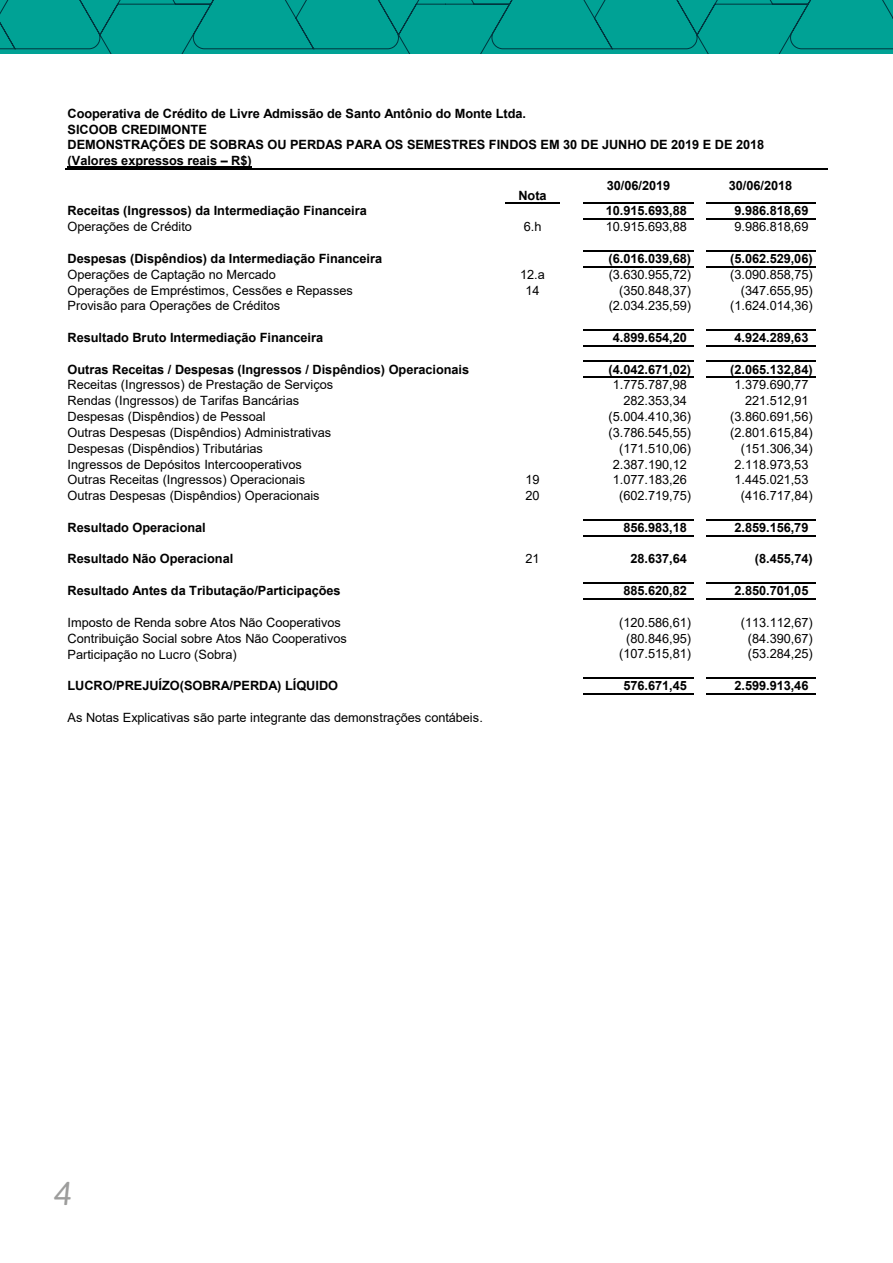
<style>
.page{position:relative;width:893px;height:1263px;background:#fff}
.page>*{position:absolute;margin:0;border:0;box-sizing:border-box;transform-origin:0 0}
.t1{font:italic 33px "Asap";color:#9d9d9c}
.t2{font:12.75px "Arial";letter-spacing:-.005em;color:#000}
.t3{font:700 12.75px/15.8px "Arial";letter-spacing:-.005em;color:#000}
</style>
<div class="page">
<div style="left:0;top:0;width:893px;height:54px;background:#00a295"></div>
<hr style="left:68px;top:167px;width:184px;height:1px;background:#000">
<hr style="left:505px;top:203px;width:54px;height:1px;background:#000">
<hr style="left:583px;top:203px;width:111px;height:1px;background:#000">
<hr style="left:583px;top:218px;width:111px;height:2px;background:#000">
<hr style="left:583px;top:250px;width:111px;height:1px;background:#000">
<hr style="left:583px;top:266px;width:111px;height:1px;background:#000">
<hr style="left:583px;top:329px;width:111px;height:1px;background:#000">
<hr style="left:583px;top:345px;width:111px;height:1px;background:#000">
<hr style="left:583px;top:361px;width:111px;height:1px;background:#000">
<hr style="left:583px;top:377px;width:111px;height:1px;background:#000">
<hr style="left:583px;top:519px;width:111px;height:1px;background:#000">
<hr style="left:583px;top:535px;width:111px;height:1px;background:#000">
<hr style="left:583px;top:582px;width:111px;height:2px;background:#000">
<hr style="left:583px;top:598px;width:111px;height:1px;background:#000">
<hr style="left:583px;top:677px;width:111px;height:1px;background:#000">
<hr style="left:583px;top:693px;width:111px;height:1px;background:#000">
<hr style="left:65px;top:168px;width:762px;height:2px;background:#000">
<hr style="left:706px;top:203px;width:109px;height:1px;background:#000">
<hr style="left:706px;top:218px;width:109px;height:2px;background:#000">
<hr style="left:706px;top:250px;width:109px;height:1px;background:#000">
<hr style="left:706px;top:266px;width:109px;height:1px;background:#000">
<hr style="left:706px;top:329px;width:109px;height:1px;background:#000">
<hr style="left:706px;top:345px;width:109px;height:1px;background:#000">
<hr style="left:706px;top:361px;width:109px;height:1px;background:#000">
<hr style="left:706px;top:377px;width:109px;height:1px;background:#000">
<hr style="left:706px;top:519px;width:109px;height:1px;background:#000">
<hr style="left:706px;top:535px;width:109px;height:1px;background:#000">
<hr style="left:706px;top:582px;width:109px;height:2px;background:#000">
<hr style="left:706px;top:598px;width:109px;height:1px;background:#000">
<hr style="left:706px;top:677px;width:109px;height:1px;background:#000">
<hr style="left:706px;top:693px;width:109px;height:1px;background:#000">
<p class="t3" style="left:68px;top:106px;width:698px">Cooperativa de Crédito de Livre Admissão de Santo Antônio do Monte Ltda.<br>SICOOB CREDIMONTE<br>DEMONSTRAÇÕES DE SOBRAS OU PERDAS PARA OS SEMESTRES FINDOS EM 30 DE JUNHO DE 2019 E DE 2018</p>
<p class="t3" style="left:607px;top:178px;width:65px">30/06/2019</p>
<p class="t3" style="left:729px;top:178px;width:65px">30/06/2018</p>
<p class="t3" style="left:68px;top:153px;width:186px">(Valores expressos reais – R$)</p>
<p class="t3" style="left:518px;top:188px;width:30px">Nota</p>
<p class="t3" style="left:68px;top:203px;width:301px">Receitas (Ingressos) da Intermediação Financeira</p>
<p class="t3" style="left:606px;top:203px;width:82px">10.915.693,88</p>
<p class="t3" style="left:734px;top:203px;width:75px">9.986.818,69</p>
<p class="t2" style="left:68px;top:218px;width:126px">Operações de Crédito</p>
<p class="t2" style="left:524px;top:218px;width:19px">6.h</p>
<p class="t2" style="left:606px;top:218px;width:82px">10.915.693,88</p>
<p class="t2" style="left:734px;top:218px;width:75px">9.986.818,69</p>
<p class="t3" style="left:68px;top:251px;width:316px">Despesas (Dispêndios) da Intermediação Financeira</p>
<p class="t3" style="left:609px;top:251px;width:84px">(6.016.039,68)</p>
<p class="t3" style="left:730px;top:251px;width:84px">(5.062.529,06)</p>
<p class="t2" style="left:68px;top:265px;width:210px">Operações de Captação no Mercado</p>
<p class="t2" style="left:520px;top:265px;width:26px">12.a</p>
<p class="t2" style="left:609px;top:265px;width:84px">(3.630.955,72)</p>
<p class="t2" style="left:730px;top:265px;width:84px">(3.090.858,75)</p>
<p class="t2" style="left:68px;top:281px;width:287px">Operações de Empréstimos, Cessões e Repasses</p>
<p class="t2" style="left:526px;top:281px;width:16px">14</p>
<p class="t2" style="left:619px;top:281px;width:73px">(350.848,37)</p>
<p class="t2" style="left:741px;top:281px;width:73px">(347.655,95)</p>
<p class="t2" style="left:68px;top:297px;width:214px">Provisão para Operações de Créditos</p>
<p class="t2" style="left:609px;top:297px;width:84px">(2.034.235,59)</p>
<p class="t2" style="left:730px;top:297px;width:84px">(1.624.014,36)</p>
<p class="t3" style="left:68px;top:330px;width:257px">Resultado Bruto Intermediação Financeira</p>
<p class="t3" style="left:613px;top:330px;width:75px">4.899.654,20</p>
<p class="t3" style="left:734px;top:330px;width:75px">4.924.289,63</p>
<p class="t3" style="left:68px;top:361px;width:403px">Outras Receitas / Despesas (Ingressos / Dispêndios) Operacionais</p>
<p class="t3" style="left:609px;top:361px;width:84px">(4.042.671,02)</p>
<p class="t3" style="left:730px;top:361px;width:84px">(2.065.132,84)</p>
<p class="t2" style="left:68px;top:376px;width:267px">Receitas (Ingressos) de Prestação de Serviços</p>
<p class="t2" style="left:613px;top:376px;width:75px">1.775.787,98</p>
<p class="t2" style="left:734px;top:376px;width:75px">1.379.690,77</p>
<p class="t2" style="left:68px;top:392px;width:233px">Rendas (Ingressos) de Tarifas Bancárias</p>
<p class="t2" style="left:624px;top:392px;width:65px">282.353,34</p>
<p class="t2" style="left:745px;top:392px;width:65px">221.512,91</p>
<p class="t2" style="left:68px;top:408px;width:200px">Despesas (Dispêndios) de Pessoal</p>
<p class="t2" style="left:609px;top:408px;width:84px">(5.004.410,36)</p>
<p class="t2" style="left:730px;top:408px;width:84px">(3.860.691,56)</p>
<p class="t2" style="left:68px;top:424px;width:265px">Outras Despesas (Dispêndios) Administrativas</p>
<p class="t2" style="left:609px;top:424px;width:84px">(3.786.545,55)</p>
<p class="t2" style="left:730px;top:424px;width:84px">(2.801.615,84)</p>
<p class="t2" style="left:68px;top:439px;width:197px">Despesas (Dispêndios) Tributárias</p>
<p class="t2" style="left:619px;top:439px;width:73px">(171.510,06)</p>
<p class="t2" style="left:741px;top:439px;width:73px">(151.306,34)</p>
<p class="t2" style="left:68px;top:455px;width:236px">Ingressos de Depósitos Intercooperativos</p>
<p class="t2" style="left:613px;top:455px;width:75px">2.387.190,12</p>
<p class="t2" style="left:734px;top:455px;width:75px">2.118.973,53</p>
<p class="t2" style="left:68px;top:471px;width:239px">Outras Receitas (Ingressos) Operacionais</p>
<p class="t2" style="left:526px;top:471px;width:16px">19</p>
<p class="t2" style="left:613px;top:471px;width:75px">1.077.183,26</p>
<p class="t2" style="left:734px;top:471px;width:75px">1.445.021,53</p>
<p class="t2" style="left:68px;top:487px;width:254px">Outras Despesas (Dispêndios) Operacionais</p>
<p class="t2" style="left:526px;top:487px;width:16px">20</p>
<p class="t2" style="left:619px;top:487px;width:73px">(602.719,75)</p>
<p class="t2" style="left:741px;top:487px;width:73px">(416.717,84)</p>
<p class="t3" style="left:68px;top:520px;width:140px">Resultado Operacional</p>
<p class="t3" style="left:624px;top:520px;width:65px">856.983,18</p>
<p class="t3" style="left:734px;top:520px;width:75px">2.859.156,79</p>
<p class="t3" style="left:68px;top:551px;width:167px">Resultado Não Operacional</p>
<p class="t2" style="left:526px;top:550px;width:16px">21</p>
<p class="t3" style="left:631px;top:551px;width:58px">28.637,64</p>
<p class="t3" style="left:755px;top:551px;width:59px">(8.455,74)</p>
<p class="t3" style="left:68px;top:583px;width:274px">Resultado Antes da Tributação/Participações</p>
<p class="t3" style="left:624px;top:583px;width:65px">885.620,82</p>
<p class="t3" style="left:734px;top:583px;width:75px">2.850.701,05</p>
<p class="t2" style="left:68px;top:613px;width:275px">Imposto de Renda sobre Atos Não Cooperativos</p>
<p class="t2" style="left:619px;top:613px;width:73px">(120.586,61)</p>
<p class="t2" style="left:741px;top:613px;width:73px">(113.112,67)</p>
<p class="t2" style="left:68px;top:629px;width:281px">Contribuição Social sobre Atos Não Cooperativos</p>
<p class="t2" style="left:626px;top:629px;width:66px">(80.846,95)</p>
<p class="t2" style="left:748px;top:629px;width:66px">(84.390,67)</p>
<p class="t2" style="left:68px;top:645px;width:171px">Participação no Lucro (Sobra)</p>
<p class="t2" style="left:619px;top:645px;width:73px">(107.515,81)</p>
<p class="t2" style="left:748px;top:645px;width:66px">(53.284,25)</p>
<p class="t3" style="left:68px;top:678px;width:272px">LUCRO/PREJUÍZO(SOBRA/PERDA) LÍQUIDO</p>
<p class="t3" style="left:624px;top:678px;width:65px">576.671,45</p>
<p class="t3" style="left:734px;top:678px;width:75px">2.599.913,46</p>
<p class="t2" style="left:68px;top:708px;width:417px">As Notas Explicativas são parte integrante das demonstrações contábeis.</p>
<h1 class="t1" style="left:54px;top:1172px;width:19px">4</h1>
</div>
